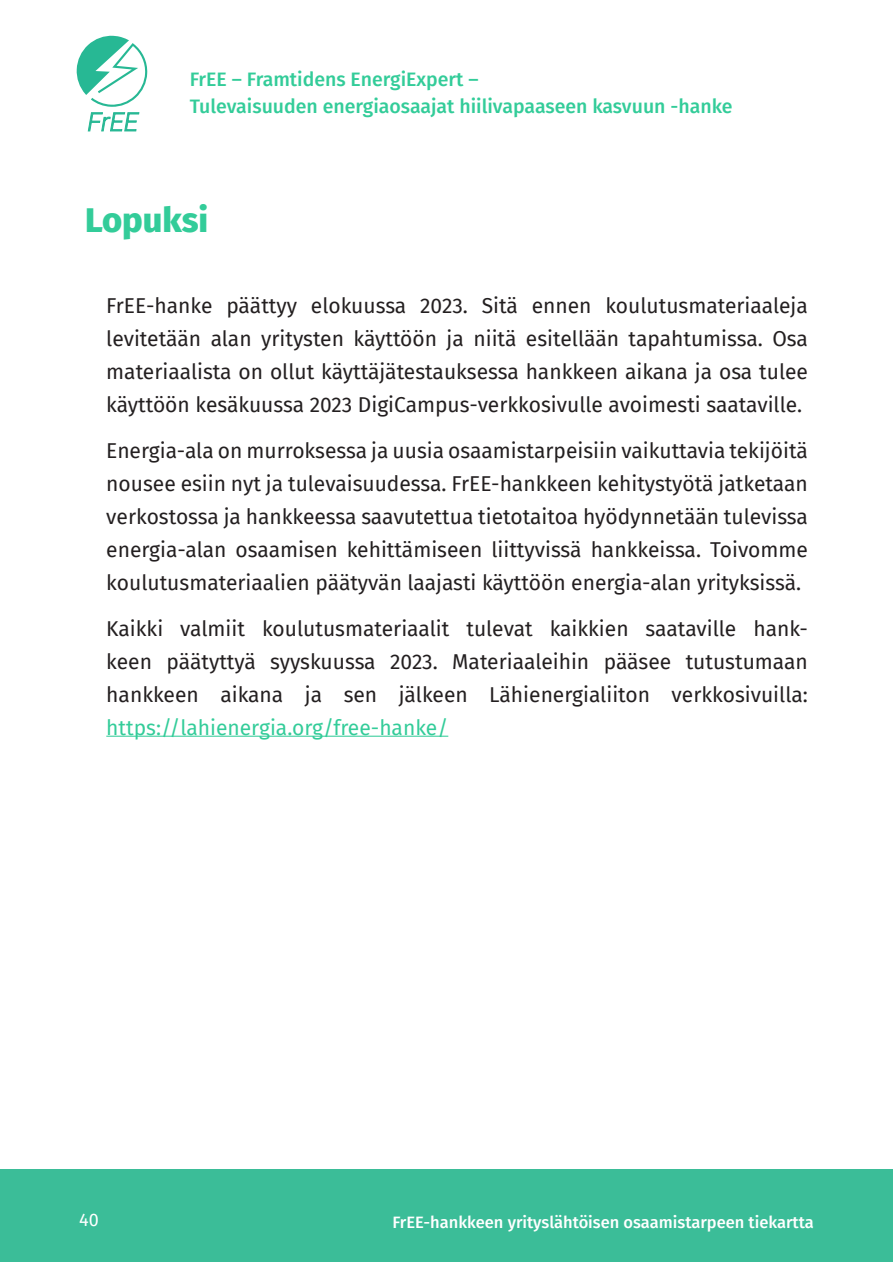
<style>
.page{position:relative;width:893px;height:1263px;background:#fff}
.page>*{position:absolute;margin:0;border:0;box-sizing:border-box;transform-origin:0 0}
.Yläotsikko{font:800 34.5px "Fira Sans";color:#3c9}
.Tekstikappale{font:21px/33px "Fira Sans";color:#231f20;text-align:justify}
.t1{font:500 19.5px/26.2px "Fira Sans";color:#3c9}
.t2{font:18px "Fira Sans";color:#fff}
.t3{font:500 16.5px "Fira Sans";color:#fff}
.s1{color:#3c9}
</style>
<div class="page">
<div style="left:1px;top:1169px;width:892px;height:93px;background:#3bbd98"></div>
<svg style="left:77px;top:36px;width:70px;height:95px"></svg>
<hr style="left:106px;top:736px;width:342px;height:1px;background:#3c9">
<p class="t1" style="left:190px;top:65px;width:544px">FrEE – Framtidens EnergiExpert –<br>Tulevaisuuden energiaosaajat hiilivapaaseen kasvuun -hanke</p>
<h1 class="Yläotsikko" style="left:85px;top:190px;width:125px">Lopuksi</h1>
<p class="Tekstikappale" style="left:106px;top:289px;width:703px">FrEE-hanke päättyy elokuussa 2023. Sitä ennen koulutusmateriaaleja levitetään alan yritysten käyttöön ja niitä esitellään tapahtumissa. Osa materiaalista on ollut käyttäjätestauksessa hankkeen aikana ja osa tulee käyttöön kesäkuussa 2023 DigiCampus-verkkosivulle avoimesti saataville.</p>
<p class="Tekstikappale" style="left:106px;top:433px;width:703px">Energia-ala on murroksessa ja uusia osaamistarpeisiin vaikuttavia tekijöitä nousee esiin nyt ja tulevaisuudessa. FrEE-hankkeen kehitystyötä jatketaan verkostossa ja hankkeessa saavutettua tietotaitoa hyödynnetään tulevissa energia-alan osaamisen kehittämiseen liittyvissä hankkeissa. Toivomme koulutusmateriaalien päätyvän laajasti käyttöön energia-alan yrityksissä.</p>
<p class="Tekstikappale" style="left:106px;top:611px;width:703px">Kaikki valmiit koulutusmateriaalit tulevat kaikkien saataville hank&shy;keen päätyttyä syyskuussa 2023. Materiaaleihin pääsee tutustumaan hankkeen aikana ja sen jälkeen Lähienergialiiton verkkosivuilla: <span class="s1">https://lahienergia.org/free-hanke/</span></p>
<p class="t2" style="left:79px;top:1206px;width:21px">40</p>
<p class="t3" style="left:392px;top:1209px;width:423px">FrEE-hankkeen yrityslähtöisen osaamistarpeen tiekartta</p>
</div>
